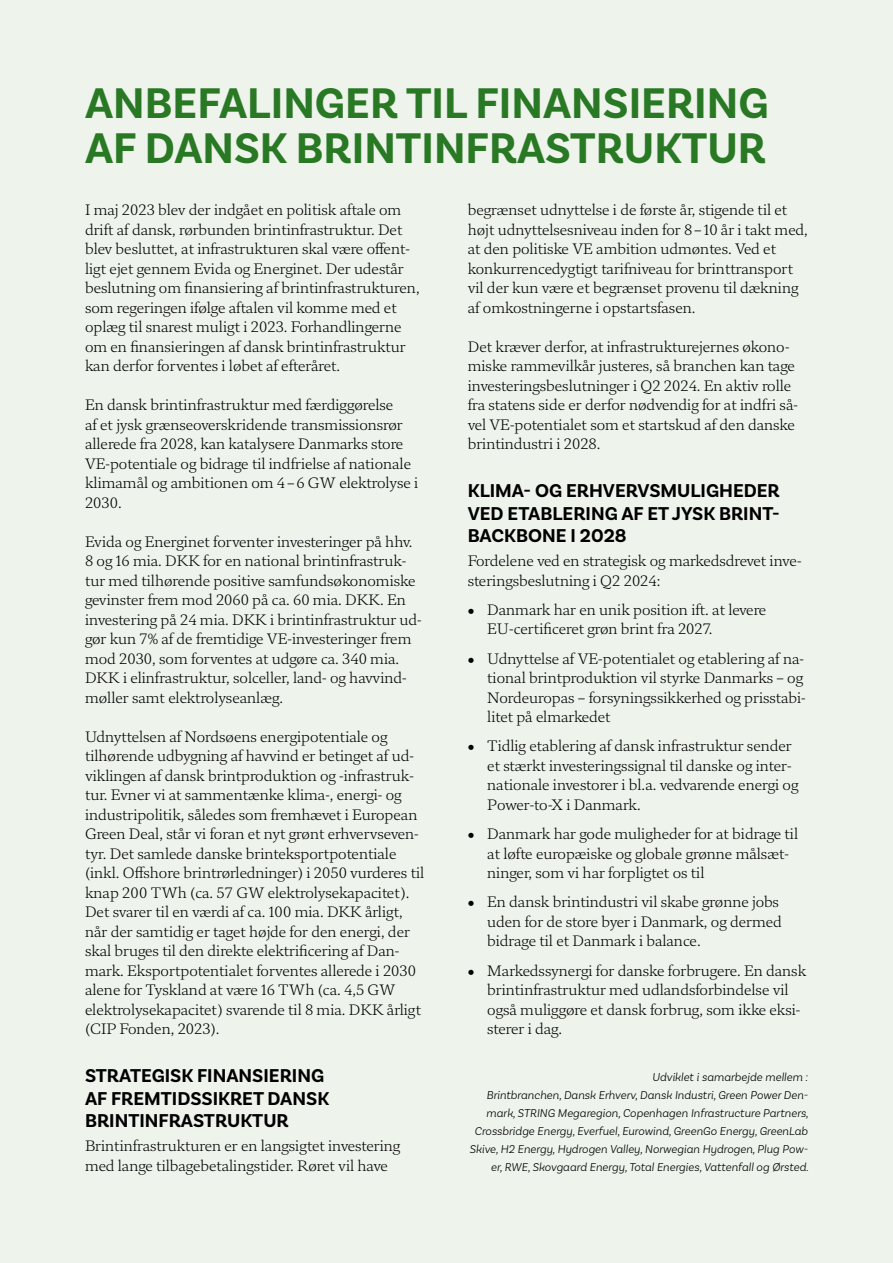
<style>
.page{position:relative;width:893px;height:1263px;background:#eef3eb}
.page>*{position:absolute;margin:0;border:0;box-sizing:border-box;transform-origin:0 0}
.t1{font:700 45px/45px "Basic Sans";color:#287824}
.t2{font:700 19.5px/22.5px "Basic Sans";color:#000}
.t3{font:15px/19.5px "DI Serif";color:#000}
.t4{font:italic 300 12px/18px "Basic Sans";color:#000;text-align:right}
</style>
<div class="page">
<h1 class="t1" style="left:85px;top:81px;width:685px">ANBEFALINGER TIL FINANSIERING<br>AF DANSK BRINTINFRASTRUKTUR</h1>
<p class="t3" style="left:85px;top:200px;width:336px">I maj 2023 blev der indgået en politisk aftale om drift af dansk, rørbunden brintinfrastruktur. Det blev besluttet, at infrastrukturen skal være offent&shy;ligt ejet gennem Evida og Energinet. Der udestår beslutning om finansiering af brintinfrastrukturen, som regeringen ifølge aftalen vil komme med et oplæg til snarest muligt i 2023. Forhandlingerne om en finansieringen af dansk brintinfrastruktur kan derfor forventes i løbet af efteråret.</p>
<p class="t3" style="left:85px;top:395px;width:335px">En dansk brintinfrastruktur med færdiggørelse<br>af et jysk grænseoverskridende transmissionsrør allerede fra 2028, kan katalysere Danmarks store VE-potentiale og bidrage til indfrielse af nationale klimamål og ambitionen om 4–6 GW elektrolyse i 2030.</p>
<p class="t3" style="left:85px;top:531px;width:338px">Evida og Energinet forventer investeringer på hhv.<br>8 og 16 mia. DKK for en national brintinfrastruk&shy;tur med tilhørende positive samfundsøkonomiske gevinster frem mod 2060 på ca. 60 mia. DKK. En investering på 24 mia. DKK i brintinfrastruktur ud&shy;gør kun 7% af de fremtidige VE-investeringer frem mod 2030, som forventes at udgøre ca. 340 mia.<br>DKK i elinfrastruktur, solceller, land- og havvind&shy;møller samt elektrolyseanlæg.</p>
<p class="t3" style="left:85px;top:726px;width:341px">Udnyttelsen af Nordsøens energipotentiale og tilhørende udbygning af havvind er betinget af ud&shy;viklingen af dansk brintproduktion og -infrastruk&shy;tur. Evner vi at sammentænke klima-, energi- og industripolitik, således som fremhævet i European Green Deal, står vi foran et nyt grønt erhvervseven&shy;tyr. Det samlede danske brinteksportpotentiale (inkl. Offshore brintrørledninger) i 2050 vurderes til knap 200 TWh (ca. 57 GW elektrolysekapacitet).<br>Det svarer til en værdi af ca. 100 mia. DKK årligt, når der samtidig er taget højde for den energi, der skal bruges til den direkte elektrificering af Dan&shy;mark. Eksportpotentialet forventes allerede i 2030 alene for Tyskland at være 16 TWh (ca. 4,5 GW elektrolysekapacitet) svarende til 8 mia. DKK årligt (CIP Fonden, 2023).</p>
<h2 class="t2" style="left:85px;top:1064px;width:246px">STRATEGISK FINANSIERING<br>AF FREMTIDSSIKRET DANSK<br>BRINTINFRASTRUKTUR</h2>
<p class="t3" style="left:85px;top:1136px;width:317px">Brintinfrastrukturen er en langsigtet investering med lange tilbagebetalingstider. Røret vil have</p>
<p class="t3" style="left:468px;top:200px;width:342px">begrænset udnyttelse i de første år, stigende til et højt udnyttelsesniveau inden for 8–10 år i takt med, at den politiske VE ambition udmøntes. Ved et konkurrencedygtigt tarifniveau for brinttransport vil der kun være et begrænset provenu til dækning af omkostningerne i opstartsfasen.</p>
<p class="t3" style="left:468px;top:336px;width:332px">Det kræver derfor, at infrastrukturejernes økono&shy;miske rammevilkår justeres, så branchen kan tage investeringsbeslutninger i Q2 2024. En aktiv rolle fra statens side er derfor nødvendig for at indfri så&shy;vel VE-potentialet som et startskud af den danske brintindustri i 2028.</p>
<h2 class="t2" style="left:468px;top:479px;width:314px;text-align:justify">KLIMA- OG ERHVERVSMULIGHEDER VED ETABLERING AF ET JYSK BRINT-BACKBONE I 2028</h2>
<p class="t3" style="left:468px;top:551px;width:335px">Fordelene ved en strategisk og markedsdrevet inve&shy;steringsbeslutning i Q2 2024:</p>
<p class="t3" style="left:487px;top:599px;width:281px;text-indent:-20px">• Danmark har en unik position ift. at levere<br>EU-certificeret grøn brint fra 2027.</p>
<p class="t3" style="left:487px;top:648px;width:320px;text-indent:-20px">• Udnyttelse af VE-potentialet og etablering af na&shy;tional brintproduktion vil styrke Danmarks – og Nordeuropas – forsyningssikkerhed og prisstabi&shy;litet på elmarkedet</p>
<p class="t3" style="left:487px;top:736px;width:313px;text-indent:-20px">• Tidlig etablering af dansk infrastruktur sender et stærkt investeringssignal til danske og inter&shy;nationale investorer i bl.a. vedvarende energi og Power-to-X i Danmark.</p>
<p class="t3" style="left:487px;top:824px;width:312px;text-indent:-20px">• Danmark har gode muligheder for at bidrage til at løfte europæiske og globale grønne målsæt&shy;ninger, som vi har forpligtet os til</p>
<p class="t3" style="left:487px;top:892px;width:296px;text-indent:-20px">• En dansk brintindustri vil skabe grønne jobs uden for de store byer i Danmark, og dermed bidrage til et Danmark i balance.</p>
<p class="t3" style="left:487px;top:960px;width:320px;text-indent:-20px">• Markedssynergi for danske forbrugere. En dansk brintinfrastruktur med udlandsforbindelse vil også muliggøre et dansk forbrug, som ikke eksi&shy;sterer i dag.</p>
<p class="t4" style="left:469px;top:1067px;width:341px">Udviklet i samarbejde mellem :<br>Brintbranchen, Dansk Erhverv, Dansk Industri, Green Power Den&shy;mark, STRING Megaregion, Copenhagen Infrastructure Partners, Crossbridge Energy, Everfuel, Eurowind, GreenGo Energy, GreenLab Skive, H2 Energy, Hydrogen Valley, Norwegian Hydrogen, Plug Pow&shy;er, RWE, Skovgaard Energy, Total Energies, Vattenfall og Ørsted.</p>
</div>
